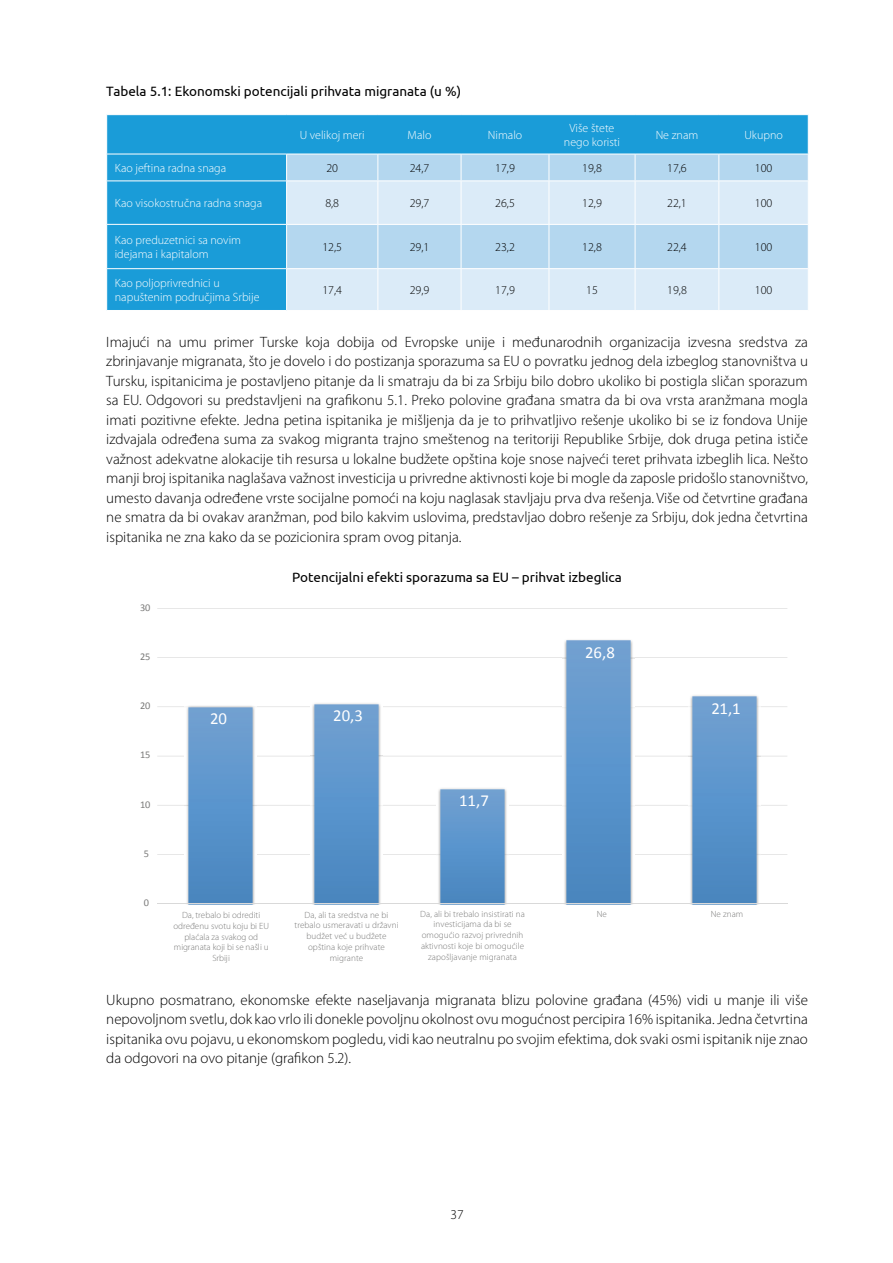
<style>
.page{position:relative;width:893px;height:1263px;background:#fff}
.page>*{position:absolute;margin:0;border:0;box-sizing:border-box;transform-origin:0 0}
.t1{font:16.8px "Calibri";letter-spacing:-.015em;color:#fff}
.t2{font:300 15px/19.5px "Myriad Pro";color:#000;text-align:justify}
.t3{font:13.5px "Ubuntu";color:#000}
.t4{font:300 13.5px "Myriad Pro";color:#000}
.t5{font:300 12px/14.4px "Myriad Pro";color:#fff}
.t6{font:300 12px "Myriad Pro";color:#000}
.t7{font:10.35px "Calibri";letter-spacing:-.015em;color:#7b7b7a}
.t8{font:300 9px/10.8px "Myriad Pro";letter-spacing:.01em;color:#7b7b7a;text-align:center}
</style>
<div class="page">
<div style="left:107px;top:115px;width:701px;height:195px;background:#1a9cd8"></div>
<div style="left:287px;top:155px;width:521px;height:26px;background:#b4d7ef"></div>
<svg style="left:287px;top:182px;width:521px;height:128px;background:#cee4f4"></svg>
<hr style="left:106px;top:154px;width:181px;height:1px;background:#fff">
<hr style="left:287px;top:154px;width:91px;height:1px;background:#fff">
<svg style="left:286px;top:154px;width:1px;height:27px"></svg>
<hr style="left:378px;top:154px;width:83px;height:1px;background:#fff">
<svg style="left:377px;top:154px;width:1px;height:27px"></svg>
<hr style="left:461px;top:154px;width:88px;height:1px;background:#fff">
<svg style="left:461px;top:154px;width:1px;height:27px"></svg>
<hr style="left:549px;top:154px;width:86px;height:1px;background:#fff">
<svg style="left:549px;top:154px;width:1px;height:27px"></svg>
<hr style="left:635px;top:154px;width:84px;height:1px;background:#fff">
<svg style="left:635px;top:154px;width:1px;height:27px"></svg>
<hr style="left:719px;top:154px;width:90px;height:1px;background:#fff">
<svg style="left:718px;top:154px;width:1px;height:27px"></svg>
<hr style="left:106px;top:181px;width:181px;height:1px;background:#fff">
<hr style="left:287px;top:181px;width:91px;height:1px;background:#fff">
<hr style="left:286px;top:181px;width:1px;height:43px;background:#fff">
<hr style="left:378px;top:181px;width:83px;height:1px;background:#fff">
<hr style="left:377px;top:181px;width:1px;height:43px;background:#fff">
<hr style="left:461px;top:181px;width:88px;height:1px;background:#fff">
<hr style="left:461px;top:181px;width:1px;height:43px;background:#fff">
<hr style="left:549px;top:181px;width:86px;height:1px;background:#fff">
<hr style="left:549px;top:181px;width:1px;height:43px;background:#fff">
<hr style="left:635px;top:181px;width:84px;height:1px;background:#fff">
<hr style="left:635px;top:181px;width:1px;height:43px;background:#fff">
<hr style="left:719px;top:181px;width:90px;height:1px;background:#fff">
<hr style="left:718px;top:181px;width:1px;height:43px;background:#fff">
<hr style="left:106px;top:224px;width:181px;height:1px;background:#fff">
<hr style="left:287px;top:224px;width:91px;height:1px;background:#fff">
<hr style="left:286px;top:225px;width:1px;height:43px;background:#fff">
<hr style="left:378px;top:224px;width:83px;height:1px;background:#fff">
<hr style="left:377px;top:225px;width:1px;height:43px;background:#fff">
<hr style="left:461px;top:224px;width:88px;height:1px;background:#fff">
<hr style="left:461px;top:225px;width:1px;height:43px;background:#fff">
<hr style="left:549px;top:224px;width:86px;height:1px;background:#fff">
<hr style="left:549px;top:225px;width:1px;height:43px;background:#fff">
<hr style="left:635px;top:224px;width:84px;height:1px;background:#fff">
<hr style="left:635px;top:225px;width:1px;height:43px;background:#fff">
<hr style="left:719px;top:224px;width:90px;height:1px;background:#fff">
<hr style="left:718px;top:225px;width:1px;height:43px;background:#fff">
<hr style="left:106px;top:268px;width:181px;height:1px;background:#fff">
<hr style="left:287px;top:268px;width:91px;height:1px;background:#fff">
<hr style="left:286px;top:269px;width:1px;height:41px;background:#fff">
<hr style="left:378px;top:268px;width:83px;height:1px;background:#fff">
<hr style="left:377px;top:269px;width:1px;height:41px;background:#fff">
<hr style="left:461px;top:268px;width:88px;height:1px;background:#fff">
<hr style="left:461px;top:269px;width:1px;height:41px;background:#fff">
<hr style="left:549px;top:268px;width:86px;height:1px;background:#fff">
<hr style="left:549px;top:269px;width:1px;height:41px;background:#fff">
<hr style="left:635px;top:268px;width:84px;height:1px;background:#fff">
<hr style="left:635px;top:269px;width:1px;height:41px;background:#fff">
<hr style="left:719px;top:268px;width:90px;height:1px;background:#fff">
<hr style="left:718px;top:269px;width:1px;height:41px;background:#fff">
<svg style="left:106px;top:154px;width:1px;height:27px"></svg>
<hr style="left:157px;top:854px;width:630px;height:1px;background:#d9d9d9">
<hr style="left:157px;top:805px;width:630px;height:1px;background:#d9d9d9">
<hr style="left:157px;top:756px;width:630px;height:1px;background:#d9d9d9">
<hr style="left:157px;top:706px;width:630px;height:1px;background:#d9d9d9">
<hr style="left:157px;top:657px;width:630px;height:1px;background:#d9d9d9">
<hr style="left:157px;top:608px;width:630px;height:1px;background:#d9d9d9">
<img style="left:184px;top:706px;width:72px;height:199px">
<img style="left:311px;top:703px;width:71px;height:202px">
<img style="left:437px;top:788px;width:71px;height:117px">
<img style="left:563px;top:640px;width:71px;height:265px">
<img style="left:689px;top:695px;width:71px;height:210px">
<hr style="left:157px;top:903px;width:630px;height:1px;background:#d9d9d9">
<p class="t3" style="left:106px;top:83px;width:356px">Tabela 5.1: Ekonomski potencijali prihvata migranata (u %)</p>
<p class="t5" style="left:300px;top:128px;width:66px">U velikoj meri</p>
<p class="t5" style="left:408px;top:128px;width:25px">Malo</p>
<p class="t5" style="left:488px;top:128px;width:36px">Nimalo</p>
<p class="t5" style="left:564px;top:120px;width:58px;text-align:center">Više štete nego koristi</p>
<p class="t5" style="left:656px;top:128px;width:44px">Ne znam</p>
<p class="t5" style="left:744px;top:128px;width:40px">Ukupno</p>
<p class="t5" style="left:115px;top:161px;width:113px">Kao jeftina radna snaga</p>
<p class="t6" style="left:326px;top:161px;width:13px">20</p>
<p class="t6" style="left:410px;top:161px;width:21px">24,7</p>
<p class="t6" style="left:495px;top:161px;width:21px">17,9</p>
<p class="t6" style="left:582px;top:161px;width:21px">19,8</p>
<p class="t6" style="left:667px;top:161px;width:21px">17,6</p>
<p class="t6" style="left:755px;top:161px;width:19px">100</p>
<p class="t5" style="left:115px;top:196px;width:149px">Kao visokostručna radna snaga</p>
<p class="t6" style="left:325px;top:196px;width:15px">8,8</p>
<p class="t6" style="left:410px;top:196px;width:21px">29,7</p>
<p class="t6" style="left:495px;top:196px;width:21px">26,5</p>
<p class="t6" style="left:582px;top:196px;width:21px">12,9</p>
<p class="t6" style="left:667px;top:196px;width:21px">22,1</p>
<p class="t6" style="left:755px;top:196px;width:19px">100</p>
<p class="t5" style="left:115px;top:232px;width:128px">Kao preduzetnici sa novim idejama i kapitalom</p>
<p class="t6" style="left:322px;top:240px;width:21px">12,5</p>
<p class="t6" style="left:410px;top:240px;width:21px">29,1</p>
<p class="t6" style="left:495px;top:240px;width:21px">23,2</p>
<p class="t6" style="left:582px;top:240px;width:21px">12,8</p>
<p class="t6" style="left:667px;top:240px;width:21px">22,4</p>
<p class="t6" style="left:755px;top:240px;width:19px">100</p>
<p class="t5" style="left:115px;top:276px;width:146px">Kao poljoprivrednici u napuštenim područjima Srbije</p>
<p class="t6" style="left:322px;top:283px;width:21px">17,4</p>
<p class="t6" style="left:410px;top:283px;width:21px">29,9</p>
<p class="t6" style="left:495px;top:283px;width:21px">17,9</p>
<p class="t6" style="left:586px;top:283px;width:13px">15</p>
<p class="t6" style="left:667px;top:283px;width:21px">19,8</p>
<p class="t6" style="left:755px;top:283px;width:19px">100</p>
<p class="t2" style="left:106px;top:332px;width:703px">Imajući na umu primer Turske koja dobija od Evropske unije i međunarodnih organizacija izvesna sredstva za zbrinjavanje migranata, što je dovelo i do postizanja sporazuma sa EU o povratku jednog dela izbeglog stanovništva u Tursku, ispitanicima je postavljeno pitanje da li smatraju da bi za Srbiju bilo dobro ukoliko bi postigla sličan sporazum sa EU. Odgovori su predstavljeni na grafikonu 5.1. Preko polovine građana smatra da bi ova vrsta aranžmana mogla imati pozitivne efekte. Jedna petina ispitanika je mišljenja da je to prihvatljivo rešenje ukoliko bi se iz fondova Unije izdvajala određena suma za svakog migranta trajno smeštenog na teritoriji Republike Srbije, dok druga petina ističe važnost adekvatne alokacije tih resursa u lokalne budžete opština koje snose najveći teret prihvata izbeglih lica. Nešto manji broj ispitanika naglašava važnost investicija u privredne aktivnosti koje bi mogle da zaposle pridošlo stanovništvo, umesto davanja određene vrste socijalne pomoći na koju naglasak stavljaju prva dva rešenja. Više od četvrtine građana ne smatra da bi ovakav aranžman, pod bilo kakvim uslovima, predstavljao dobro rešenje za Srbiju, dok jedna četvrtina ispitanika ne zna kako da se pozicionira spram ovog pitanja.</p>
<p class="t3" style="left:292px;top:568px;width:331px">Potencijalni efekti sporazuma sa EU – prihvat izbeglica</p>
<p class="t7" style="left:140px;top:601px;width:12px">30</p>
<p class="t7" style="left:140px;top:650px;width:12px">25</p>
<p class="t7" style="left:140px;top:699px;width:12px">20</p>
<p class="t7" style="left:140px;top:748px;width:12px">15</p>
<p class="t7" style="left:140px;top:797px;width:12px">10</p>
<p class="t7" style="left:144px;top:847px;width:7px">5</p>
<p class="t7" style="left:144px;top:896px;width:7px">0</p>
<p class="t1" style="left:210px;top:708px;width:19px">20</p>
<p class="t1" style="left:333px;top:705px;width:31px">20,3</p>
<p class="t1" style="left:459px;top:790px;width:31px">11,7</p>
<p class="t1" style="left:585px;top:641px;width:31px">26,8</p>
<p class="t1" style="left:711px;top:697px;width:31px">21,1</p>
<p class="t8" style="left:182px;top:909px;width:80px">Da, trebalo bi odrediti</p>
<p class="t8" style="left:597px;top:908px;width:12px">Ne</p>
<p class="t8" style="left:711px;top:908px;width:34px">Ne znam</p>
<p class="t8" style="left:173px;top:920px;width:97px">određenu svotu koju bi EU plaćala za svakog od migranata koji bi se našli u<br>Srbiji</p>
<p class="t8" style="left:294px;top:909px;width:106px">Da, ali ta sredstva ne bi trebalo usmeravati u državni budžet već u budžete opština koje prihvate migrante</p>
<p class="t8" style="left:420px;top:908px;width:106px">Da, ali bi trebalo insistirati na investicijama da bi se omogućio razvoj privrednih aktivnosti koje bi omogućile zapošljavanje migranata</p>
<p class="t2" style="left:106px;top:990px;width:703px">Ukupno posmatrano, ekonomske efekte naseljavanja migranata blizu polovine građana (45%) vidi u manje ili više nepovoljnom svetlu, dok kao vrlo ili donekle povoljnu okolnost ovu mogućnost percipira 16% ispitanika. Jedna četvrtina ispitanika ovu pojavu, u ekonomskom pogledu, vidi kao neutralnu po svojim efektima, dok svaki osmi ispitanik nije znao da odgovori na ovo pitanje (grafikon 5.2).</p>
<p class="t4" style="left:450px;top:1206px;width:15px">37</p>
</div>
